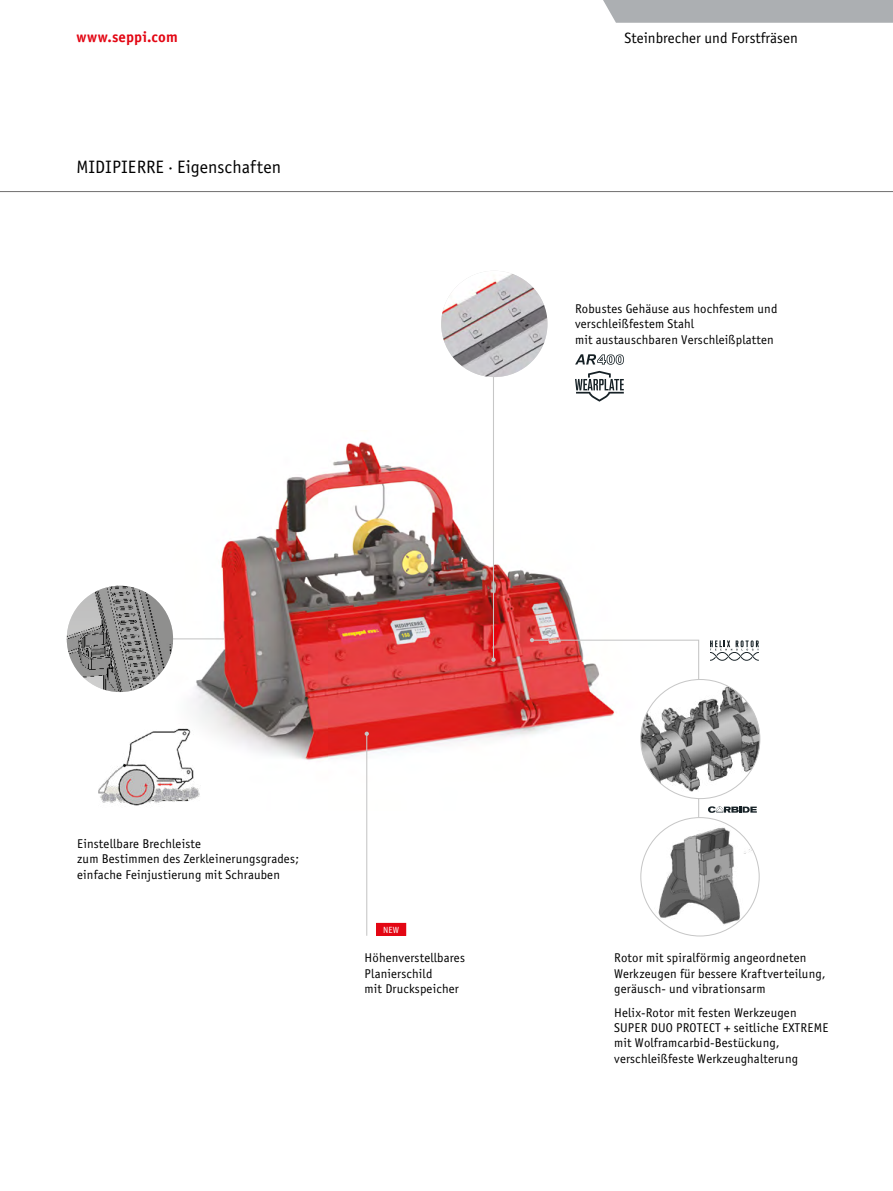
<style>
.page{position:relative;width:893px;height:1191px;background:#fff}
.page>*{position:absolute;margin:0;border:0;box-sizing:border-box;transform-origin:0 0}
.t1{font:18px "Officina Sans Book ITC";color:#000}
.t2{font:15px "Officina Sans Book ITC";color:#000}
.t3{font:15px "Officina Sans Bold ITC";letter-spacing:.005em;color:#e30613}
.t4{font:12.75px/15.3px "Officina Sans Book ITC";letter-spacing:.01em;color:#000}
.t5{font:9px "Officina Sans Book ITC";color:#fff}
</style>
<div class="page">
<div style="left:603px;top:0;width:290px;height:23px;background:#acafb2"></div>
<hr style="left:0;top:191px;width:893px;height:1px;background:#706f6f">
<img style="left:139px;top:441px;width:441px;height:369px">
<hr style="left:493px;top:327px;width:1px;height:332px;background:#c6c6c6">
<svg style="left:491px;top:657px;width:5px;height:5px"></svg>
<img style="left:441px;top:271px;width:106px;height:106px;border-radius:53px">
<svg style="left:531px;top:639px;width:169px;height:251px"></svg>
<svg style="left:530px;top:638px;width:4px;height:4px"></svg>
<img style="left:642px;top:817px;width:116px;height:119px">
<img style="left:641px;top:679px;width:119px;height:119px;border-radius:60px">
<svg style="left:575px;top:371px;width:49px;height:31px"></svg>
<svg style="left:575px;top:354px;width:49px;height:11px"></svg>
<svg style="left:710px;top:640px;width:49px;height:21px"></svg>
<svg style="left:708px;top:806px;width:49px;height:7px"></svg>
<hr style="left:92px;top:638px;width:132px;height:1px;background:#c6c6c6">
<img style="left:98px;top:717px;width:111px;height:92px">
<img style="left:67px;top:585px;width:106px;height:107px;border-radius:53px">
<hr style="left:366px;top:733px;width:1px;height:202px;background:#c6c6c6">
<svg style="left:365px;top:731px;width:4px;height:5px"></svg>
<div style="left:377px;top:923px;width:29px;height:12px;background:#e30613"></div>
<p class="t3" style="left:77px;top:31px;width:103px">www.seppi.com</p>
<h1 class="t1" style="left:77px;top:157px;width:206px">MIDIPIERRE · Eigenschaften</h1>
<p class="t2" style="left:624px;top:30px;width:175px">Steinbrecher und Forstfräsen</p>
<p class="t4" style="left:575px;top:301px;width:204px">Robustes Gehäuse aus hochfestem und verschleißfestem Stahl<br>mit austauschbaren Verschleißplatten</p>
<p class="t4" style="left:77px;top:836px;width:223px">Einstellbare Brechleiste<br>zum Bestimmen des Zerkleinerungsgrades; einfache Feinjustierung mit Schrauben</p>
<p class="t5" style="left:383px;top:925px;width:17px">NEW</p>
<p class="t4" style="left:365px;top:951px;width:102px">Höhenverstellbares<br>Planierschild<br>mit Druckspeicher</p>
<p class="t4" style="left:614px;top:951px;width:213px">Rotor mit spiralförmig angeordneten<br>Werkzeugen für bessere Kraftverteilung, geräusch- und vibrationsarm</p>
<p class="t4" style="left:614px;top:1005px;width:216px">Helix-Rotor mit festen Werkzeugen SUPER DUO PROTECT + seitliche EXTREME mit Wolframcarbid-Bestückung, verschleißfeste Werkzeughalterung</p>
</div>
